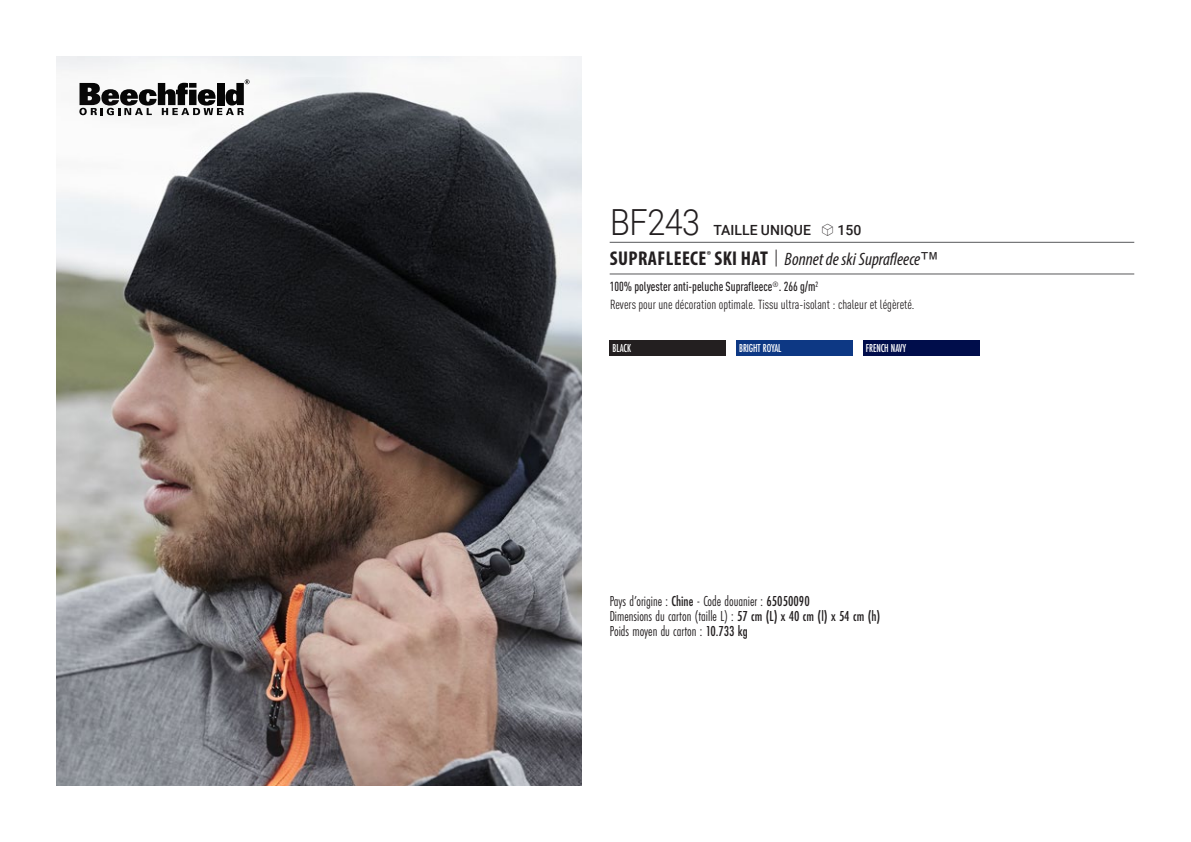
<style>
.page{position:relative;width:1191px;height:842px;background:#fff}
.page>*{position:absolute;margin:0;border:0;box-sizing:border-box;transform-origin:0 0}
.t1{font:300 36px "Roboto";letter-spacing:-.015em;color:#231f20;scale:.9 1}
.t2{font:italic 18px "Myriad Variable Concept";color:#231f20}
.t3{font:15px "Futura PT Cond";color:#231f20;scale:.95 1}
.t4{font:500 14px "Roboto";letter-spacing:.005em;color:#231f20}
.t5{font:condensed 13px "DIN Pro";color:#231f20}
.grammage_2020{font:500 condensed 13px "DIN Pro";color:#231f20;scale:.95 1}
.Coloris_nuancier_bla{font:500 12px "Futura PT Cond";letter-spacing:-.01em;color:#fff;scale:.9 1}
.s1{font-family:"Linotype Shapeshifter";font-weight:400;font-size:16px}
.s2{font-family:"Myriad Pro";font-weight:700;font-style:normal;font-stretch:condensed;font-size:20px}
.s3{font-family:"Roboto Condensed";font-weight:300;font-style:normal;font-size:20px}
.s4{font-weight:500}
</style>
<div class="page">
<img style="left:57px;top:57px;width:524px;height:728px">
<div style="left:609px;top:340px;width:117px;height:16px;background:#231f20"></div>
<div style="left:736px;top:340px;width:116px;height:16px;background:#0d3884"></div>
<div style="left:863px;top:340px;width:116px;height:16px;background:#000d4b"></div>
<svg style="left:79px;top:79px;width:170px;height:36px"></svg>
<hr style="left:609px;top:242px;width:525px;height:1px;background:#57585a">
<hr style="left:609px;top:274px;width:525px;height:1px;background:#57585a">
<p class="t1" style="left:610px;top:197px;width:102px">BF243</p>
<p class="t4" style="left:713px;top:220px;width:150px">TAILLE UNIQUE <span class="s1">S</span> 150</p>
<p class="t2" style="left:610px;top:249px;width:321px"><span class="s2">SUPRAFLEECE</span><sup>®</sup> <span class="s2">SKI HAT</span> <span class="s3">|</span> Bonnet de ski Suprafleece™</p>
<p class="grammage_2020" style="left:609px;top:277px;width:221px">100% polyester anti-peluche Suprafleece<sup>®</sup>. 266 g/m<sup>2</sup></p>
<p class="t5" style="left:610px;top:295px;width:306px">Revers pour une décoration optimale. Tissu ultra-isolant : chaleur et légèreté.</p>
<p class="Coloris_nuancier_bla" style="left:612px;top:341px;width:22px">BLACK</p>
<p class="Coloris_nuancier_bla" style="left:739px;top:341px;width:48px">BRIGHT ROYAL</p>
<p class="Coloris_nuancier_bla" style="left:866px;top:341px;width:46px">FRENCH NAVY</p>
<p class="t3" style="left:609px;top:592px;width:212px">Pays d’origine : <span class="s4">Chine</span> - Code douanier : <span class="s4">65050090</span></p>
<p class="t3" style="left:609px;top:607px;width:286px">Dimensions du carton (taille L) : <span class="s4">57 cm (L) x 40 cm (l) x 54 cm (h)</span></p>
<p class="t3" style="left:609px;top:622px;width:147px">Poids moyen du carton : <span class="s4">10.733 kg</span></p>
</div>
